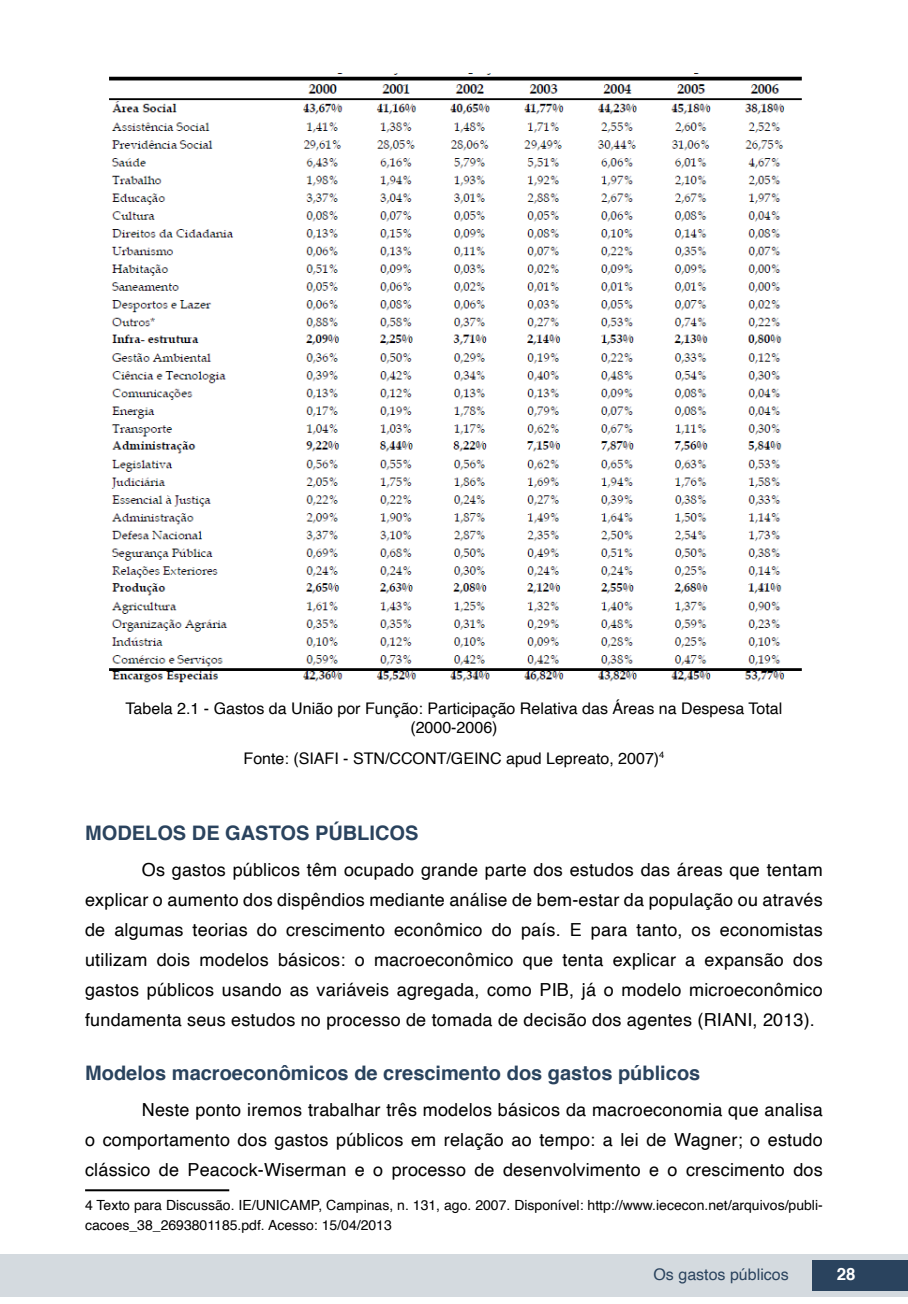
<style>
.page{position:relative;width:908px;height:1304px;background:#fff}
.page>*{position:absolute;margin:0;border:0;box-sizing:border-box;transform-origin:0 0}
.Subtitulo{font:700 20px "Helvetica";color:#2a435e}
.TITULOS{font:700 20px "Helvetica";color:#2a435e}
.txt{font:18px/30px "Helvetica";letter-spacing:.01em;color:#000;text-align:justify}
.t1{font:700 16.8px "Helvetica";color:#fff}
.imagens_graf_tab{font:16px/19.2px "Helvetica";color:#000;text-align:center}
.t2{font:16px "Helvetica";color:#2a435e}
.nota_rdp{font:14px/20px "Helvetica";color:#000}
</style>
<div class="page">
<div style="left:0;top:1254px;width:906px;height:43px;background:#d4dadf"></div>
<div style="left:812px;top:1261px;width:95px;height:30px;background:#2a435e"></div>
<img style="left:109px;top:74px;width:693px;height:609px">
<hr style="left:85px;top:1189px;width:144px;height:2px;background:#000">
<p class="imagens_graf_tab" style="left:126px;top:699px;width:658px">Tabela 2.1 - Gastos da União por Função: Participação Relativa das Áreas na Despesa Total (2000-2006)</p>
<p class="imagens_graf_tab" style="left:243px;top:749px;width:422px">Fonte: (SIAFI - STN/CCONT/GEINC apud Lepreato, 2007)<sup>4</sup></p>
<p class="TITULOS" style="left:85px;top:817px;width:335px">MODELOS DE GASTOS PÚBLICOS</p>
<p class="txt" style="left:85px;top:855px;width:738px;text-indent:57px">Os gastos públicos têm ocupado grande parte dos estudos das áreas que tentam explicar o aumento dos dispêndios mediante análise de bem-estar da população ou através de algumas teorias do crescimento econômico do país. E para tanto, os economistas utilizam dois modelos básicos: o macroeconômico que tenta explicar a expansão dos gastos públicos usando as variáveis agregada, como PIB, já o modelo microeconômico fundamenta seus estudos no processo de tomada de decisão dos agentes (RIANI, 2013).</p>
<p class="Subtitulo" style="left:85px;top:1057px;width:616px">Modelos macroeconômicos de crescimento dos gastos públicos</p>
<p class="txt" style="left:85px;top:1095px;width:738px;text-indent:57px">Neste ponto iremos trabalhar três modelos básicos da macroeconomia que analisa o comportamento dos gastos públicos em relação ao tempo: a lei de Wagner; o estudo clássico de Peacock-Wiserman e o processo de desenvolvimento e o crescimento dos</p>
<p class="nota_rdp" style="left:85px;top:1196px;width:739px">4 Texto para Discussão. IE/UNICAMP, Campinas, n. 131, ago. 2007. Disponível: http://www.iececon.net/arquivos/publi&shy;cacoes_38_2693801185.pdf. Acesso: 15/04/2013</p>
<p class="t2" style="left:653px;top:1262px;width:137px">Os gastos públicos</p>
<p class="t1" style="left:836px;top:1261px;width:20px">28</p>
</div>
